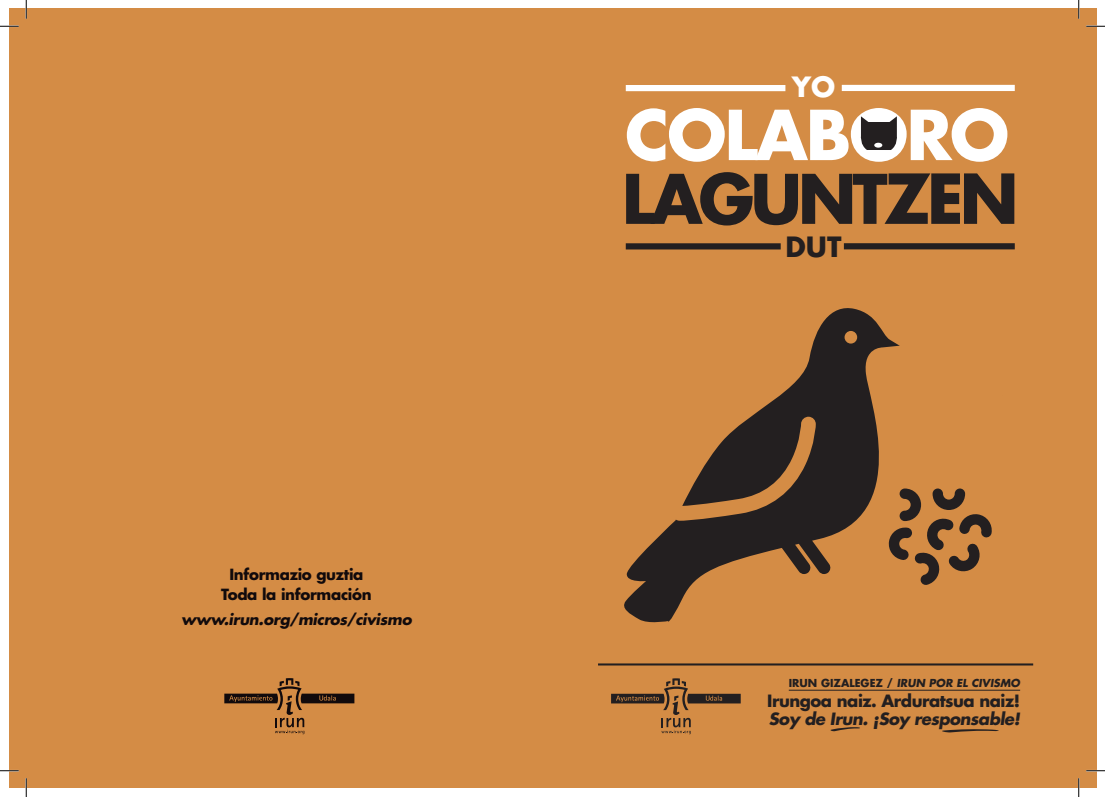
<style>
.page{position:relative;width:1105px;height:797px;background:#fff}
.page>*{position:absolute;margin:0;border:0;box-sizing:border-box;transform-origin:0 0}
.t1{font:700 66.88px "Futura";color:#fff}
.t2{font:700 66.88px "Futura";color:#231f20}
.t3{font:700 66.38px "Futura";color:#231f20}
.t4{font:700 27.12px "Futura";color:#231f20}
.t5{font:700 27.12px "Futura";color:#fff}
.t6{font:700 16.5px/18.1px "Futura";letter-spacing:-.03em;color:#231f20}
.t7{font:700 15px/20px "Futura";letter-spacing:-.02em;color:#110a0c;text-align:center}
.t8{font:italic 700 15px "Futura";letter-spacing:-.02em;color:#110a0c}
.t9{font:700 10.75px "Futura";color:#231f20}
.s1{font-size:66.38px}
</style>
<div class="page">
<div style="left:9px;top:9px;width:1087px;height:779px;background:#d48c45"></div>
<hr style="left:598px;top:663px;width:435px;height:2px;background:#231f20">
<svg style="left:224px;top:678px;width:130px;height:56px"></svg>
<svg style="left:611px;top:678px;width:130px;height:56px"></svg>
<svg style="left:830px;top:727px;width:30px;height:4px"></svg>
<svg style="left:942px;top:729px;width:57px;height:3px"></svg>
<hr style="left:789px;top:689px;width:231px;height:1px;background:#231f20">
<svg style="left:624px;top:308px;width:276px;height:315px"></svg>
<svg style="left:888px;top:488px;width:104px;height:97px"></svg>
<div style="left:626px;top:85px;width:159px;height:6px;background:#fff"></div>
<div style="left:842px;top:85px;width:173px;height:6px;background:#fff"></div>
<div style="left:626px;top:243px;width:155px;height:6px;background:#231f20"></div>
<div style="left:844px;top:243px;width:171px;height:6px;background:#231f20"></div>
<div style="left:860px;top:116px;width:38px;height:38px;background:#fff;border-radius:50%"></div>
<svg style="left:860px;top:116px;width:38px;height:34px"></svg>
<svg style="left:0;top:25px;width:19px;height:2px"></svg>
<svg style="left:1086px;top:25px;width:19px;height:2px"></svg>
<svg style="left:0;top:770px;width:19px;height:1px"></svg>
<svg style="left:1086px;top:770px;width:19px;height:1px"></svg>
<svg style="left:25px;top:0;width:2px;height:19px"></svg>
<svg style="left:25px;top:778px;width:2px;height:19px"></svg>
<svg style="left:1078px;top:0;width:1px;height:19px"></svg>
<svg style="left:1078px;top:778px;width:1px;height:19px"></svg>
<p class="t7" style="left:221px;top:563px;width:152px">Informazio guztia<br>Toda la información</p>
<p class="t8" style="left:181px;top:608px;width:232px">www.irun.org/micros/civismo</p>
<h3 class="t5" style="left:792px;top:68px;width:45px">yo</h3>
<h1 class="t1" style="left:625px;top:88px;width:47px">COLA</h1>
<h1 class="t1" style="left:806px;top:88px;width:97px">BORO</h1>
<h2 class="t3" style="left:622px;top:153px;width:47px">LAGUN</h2>
<h1 class="t2" style="left:852px;top:152px;width:76px"><span class="s1">T</span>ZEN</h1>
<h3 class="t4" style="left:785px;top:228px;width:53px">dut</h3>
<p class="t9" style="left:789px;top:676px;width:235px">Irun gizalegez / Irun por el civismo</p>
<p class="t6" style="left:767px;top:691px;width:257px">Irungoa naiz. Arduratsua naiz!<br>Soy de Irun. ¡Soy responsable!</p>
</div>
